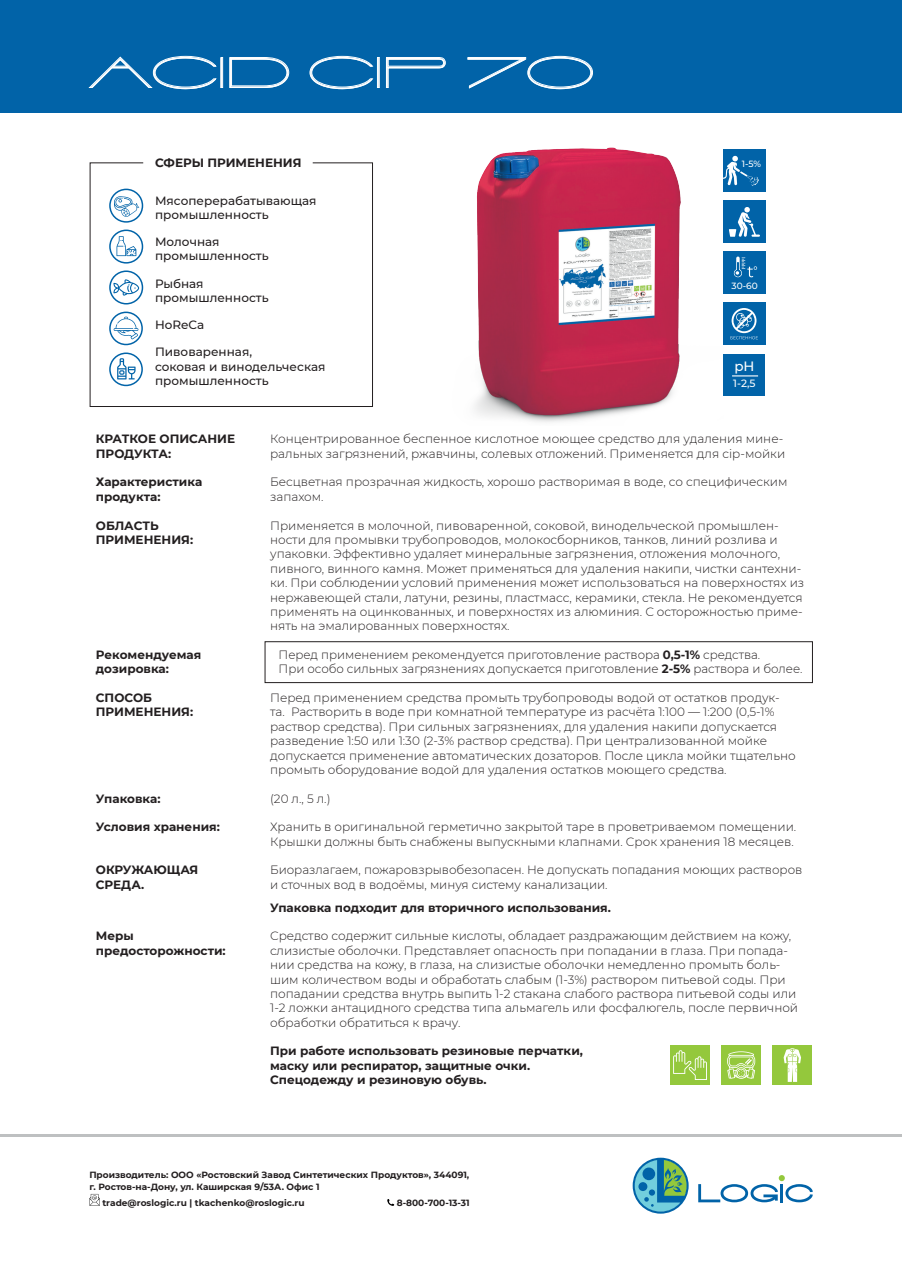
<style>
.page{position:relative;width:902px;height:1272px;background:#fff}
.page>*{position:absolute;margin:0;border:0;box-sizing:border-box;transform-origin:0 0}
.t1{font:45px "Vienna Extended Std";color:#fff}
.t2{font:500 13.5px "Montserrat";color:#fff}
.t3{font:300 12px/14.4px "Montserrat";color:#231f20}
.t4{font:700 12px/14.4px "Montserrat";color:#231f20}
.t5{font:500 12px/14.4px "Montserrat";color:#231f20}
.t6{font:500 10.5px "Montserrat";color:#fff}
.t7{font:700 9px/12px "Montserrat";color:#231f20}
.t8{font:500 9px "Montserrat";color:#fff}
.s1{font-weight:700}
</style>
<div class="page">
<hr style="left:780px;top:1184px;width:3px;height:18px;background:#0163a8">
<svg style="left:785px;top:1184px;width:27px;height:18px"></svg>
<svg style="left:778px;top:1174px;width:6px;height:7px"></svg>
<svg style="left:698px;top:1184px;width:79px;height:18px"></svg>
<svg style="left:632px;top:1157px;width:56px;height:56px"></svg>
<svg style="left:89px;top:1193px;width:11px;height:12px"></svg>
<svg style="left:387px;top:1199px;width:7px;height:6px"></svg>
<div style="left:0;top:0;width:901px;height:113px;background:#0163a8"></div>
<hr style="left:0;top:1134px;width:901px;height:3px;background:#282d31">
<div style="left:670px;top:1045px;width:39px;height:39px;background:#94c83c"></div>
<svg style="left:673px;top:1050px;width:34px;height:29px"></svg>
<div style="left:721px;top:1045px;width:39px;height:39px;background:#94c83c"></div>
<svg style="left:727px;top:1051px;width:28px;height:27px"></svg>
<div style="left:772px;top:1045px;width:40px;height:39px;background:#94c83c"></div>
<svg style="left:783px;top:1048px;width:18px;height:33px"></svg>
<div style="left:265px;top:641px;width:547px;height:41px;border:1px solid #231f20"></div>
<svg style="left:88px;top:56px;width:129px;height:33px"></svg>
<div style="left:220px;top:57px;width:3px;height:31px;border:1px solid #fff"></div>
<svg style="left:229px;top:57px;width:60px;height:31px"></svg>
<svg style="left:309px;top:56px;width:64px;height:33px"></svg>
<div style="left:377px;top:57px;width:2px;height:31px;border:1px solid #fff"></div>
<svg style="left:386px;top:57px;width:60px;height:31px"></svg>
<svg style="left:467px;top:56px;width:126px;height:33px"></svg>
<img style="left:474px;top:147px;width:207px;height:275px">
<svg style="left:90px;top:162px;width:283px;height:245px"></svg>
<div style="left:723px;top:251px;width:42px;height:43px;background:#0163a8"></div>
<svg style="left:733px;top:256px;width:24px;height:21px"></svg>
<div style="left:723px;top:200px;width:42px;height:43px;background:#0163a8"></div>
<svg style="left:729px;top:207px;width:31px;height:30px"></svg>
<div style="left:722px;top:150px;width:43px;height:42px;background:#0163a8"></div>
<svg style="left:722px;top:155px;width:36px;height:31px"></svg>
<div style="left:723px;top:354px;width:41px;height:41px;background:#0163a8"></div>
<svg style="left:732px;top:375px;width:26px;height:1px"></svg>
<svg style="left:110px;top:353px;width:32px;height:32px"></svg>
<div style="left:109px;top:352px;width:34px;height:34px;border:2px solid #0163a8;border-radius:50%"></div>
<svg style="left:117px;top:358px;width:18px;height:21px"></svg>
<div style="left:722px;top:302px;width:43px;height:43px;background:#0163a8"></div>
<svg style="left:730px;top:308px;width:27px;height:31px"></svg>
<svg style="left:110px;top:230px;width:32px;height:33px"></svg>
<div style="left:109px;top:229px;width:34px;height:34px;border:2px solid #0163a8;border-radius:50%"></div>
<svg style="left:116px;top:236px;width:20px;height:20px"></svg>
<h1 class="t1" style="left:89px;top:47px;width:506px">Acid cip 70</h1>
<p class="t4" style="left:155px;top:155px;width:148px">СФЕРЫ ПРИМЕНЕНИЯ</p>
<p class="t5" style="left:155px;top:192px;width:163px">Мясоперерабатывающая промышленность</p>
<p class="t5" style="left:155px;top:234px;width:115px">Молочная промышленность</p>
<p class="t5" style="left:155px;top:276px;width:115px">Рыбная промышленность</p>
<p class="t5" style="left:155px;top:317px;width:51px">HoReCa</p>
<p class="t5" style="left:155px;top:344px;width:172px">Пивоваренная,<br>соковая и винодельческая промышленность</p>
<p class="t8" style="left:741px;top:157px;width:21px">1-5%</p>
<p class="t8" style="left:731px;top:280px;width:28px">30-60</p>
<p class="t2" style="left:734px;top:357px;width:22px">pH</p>
<p class="t6" style="left:733px;top:376px;width:24px">1-2,5</p>
<p class="t4" style="left:96px;top:431px;width:141px">КРАТКОЕ ОПИСАНИЕ<br>ПРОДУКТА:</p>
<p class="t3" style="left:270px;top:431px;width:516px">Концентрированное беспенное кислотное моющее средство для удаления мине&shy;ральных загрязнений, ржавчины, солевых отложений. Применяется для cip-мойки</p>
<p class="t4" style="left:96px;top:474px;width:108px">Характеристика продукта:</p>
<p class="t3" style="left:270px;top:474px;width:519px">Бесцветная прозрачная жидкость, хорошо растворимая в воде, со специфическим запахом.</p>
<p class="t4" style="left:96px;top:517px;width:99px">ОБЛАСТЬ<br>ПРИМЕНЕНИЯ:</p>
<p class="t3" style="left:270px;top:517px;width:535px">Применяется в молочной, пивоваренной, соковой, винодельческой промышлен&shy;ности для промывки трубопроводов, молокосборников, танков, линий розлива и упаковки. Эффективно удаляет минеральные загрязнения, отложения молочного, пивного, винного камня. Может применяться для удаления накипи, чистки сантехни&shy;ки. При соблюдении условий применения может использоваться на поверхностях из нержавеющей стали, латуни, резины, пластмасс, керамики, стекла. Не рекомендуется применять на оцинкованных, и поверхностях из алюминия. С осторожностью приме&shy;нять на эмалированных поверхностях.</p>
<p class="t4" style="left:96px;top:647px;width:107px">Рекомендуемая дозировка:</p>
<p class="t3" style="left:278px;top:647px;width:525px">Перед применением рекомендуется приготовление раствора <span class="s1">0,5-1%</span> средства.<br>При особо сильных загрязнениях допускается приготовление <span class="s1">2-5%</span> раствора и более.</p>
<p class="t4" style="left:96px;top:690px;width:99px">СПОСОБ<br>ПРИМЕНЕНИЯ:</p>
<p class="t3" style="left:270px;top:690px;width:527px">Перед применением средства промыть трубопроводы водой от остатков продук&shy;та. Растворить в воде при комнатной температуре из расчёта 1:100 — 1:200 (0,5-1% раствор средства). При сильных загрязнениях, для удаления накипи допускается разведение 1:50 или 1:30 (2-3% раствор средства). При централизованной мойке допускается применение автоматических дозаторов. После цикла мойки тщательно промыть оборудование водой для удаления остатков моющего средства.</p>
<p class="t4" style="left:96px;top:790px;width:66px">Упаковка:</p>
<p class="t3" style="left:270px;top:790px;width:62px">(20 л., 5 л.)</p>
<p class="t4" style="left:96px;top:819px;width:125px">Условия хранения:</p>
<p class="t3" style="left:270px;top:819px;width:527px">Хранить в оригинальной герметично закрытой таре в проветриваемом помещении.<br>Крышки должны быть снабжены выпускными клапнами. Срок хранения 18 месяцев.</p>
<p class="t4" style="left:96px;top:862px;width:104px">ОКРУЖАЮЩАЯ<br>СРЕДА.</p>
<p class="t3" style="left:270px;top:862px;width:533px">Биоразлагаем, пожаровзрывобезопасен. Не допускать попадания моющих растворов и сточных вод в водоёмы, минуя систему канализации.</p>
<p class="t4" style="left:270px;top:899px;width:342px">Упаковка подходит для вторичного использования.</p>
<p class="t4" style="left:96px;top:928px;width:131px">Меры предосторожности:</p>
<p class="t3" style="left:270px;top:928px;width:529px">Средство содержит сильные кислоты, обладает раздражающим действием на кожу, слизистые оболочки. Представляет опасность при попадании в глаза. При попада&shy;нии средства на кожу, в глаза, на слизистые оболочки немедленно промыть боль&shy;шим количеством воды и обработать слабым (1-3%) раствором питьевой соды. При попадании средства внутрь выпить 1-2 стакана слабого раствора питьевой соды или 1-2 ложки антацидного средства типа альмагель или фосфалюгель, после первичной обработки обратиться к врачу.</p>
<p class="t4" style="left:270px;top:1043px;width:314px">При работе использовать резиновые перчатки, маску или респиратор, защитные очки.<br>Спецодежду и резиновую обувь.</p>
<p class="t7" style="left:89px;top:1167px;width:381px">Производитель: ООО «Ростовский Завод Синтетических Продуктов», 344091, г. Ростов-на-Дону, ул. Каширская 9/53А. Офис 1</p>
<p class="t7" style="left:102px;top:1196px;width:204px">trade@roslogic.ru | tkachenko@roslogic.ru</p>
<p class="t7" style="left:396px;top:1196px;width:74px">8-800-700-13-31</p>
</div>
